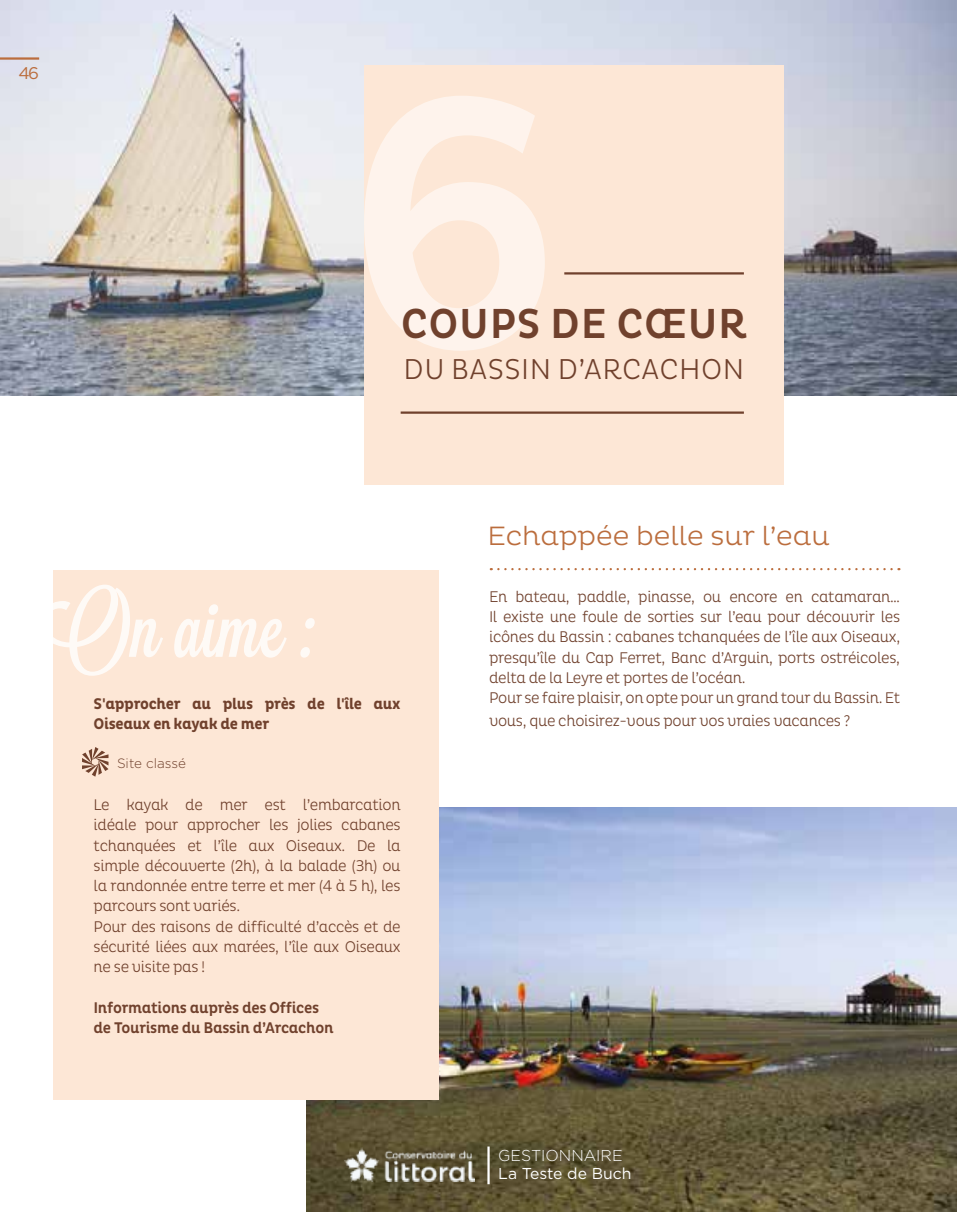
<style>
.page{position:relative;width:957px;height:1212px;background:#fff}
.page>*{position:absolute;margin:0;border:0;box-sizing:border-box;transform-origin:0 0}
.t1{font:500 42.75px "Pluto Cond";letter-spacing:.015em;color:#70412d}
.t2{font:300 29.25px "Pluto Cond";letter-spacing:.015em;color:#70412d}
.t3{font:300 27px "Pluto";color:#bb6d3d}
.t4{font:16.88px "Gotham";color:#bb6d3d}
.t5{font:300 15.75px/20.2px "Pluto Cond";letter-spacing:-.02em;color:#70412d}
.t6{font:500 15.75px/20.2px "Pluto Cond";letter-spacing:-.02em;color:#70412d}
.t7{font:700 15.75px/20.2px "Pluto Cond";letter-spacing:-.02em;color:#70412d}
.t8{font:15.75px "Gotham";color:#fff}
.t9{font:300 15.75px "Gotham";color:#fff}
.t10{font:300 13.5px "Gotham";color:#70412d}
</style>
<div class="page">
<img style="left:0;top:0;width:957px;height:395px">
<div style="left:364px;top:65px;width:419px;height:420px;background:#fde7d6"></div>
<hr style="left:401px;top:411px;width:343px;height:3px;background:#70412d">
<hr style="left:564px;top:272px;width:180px;height:2px;background:#70412d">
<svg style="left:364px;top:96px;width:181px;height:255px"></svg>
<svg style="left:491px;top:568px;width:400px;height:2px"></svg>
<img style="left:307px;top:807px;width:650px;height:405px">
<div style="left:54px;top:570px;width:385px;height:530px;background:#fde7d6"></div>
<img style="left:344px;top:1147px;width:130px;height:35px">
<hr style="left:487px;top:1146px;width:3px;height:38px;background:#fff">
<svg style="left:53px;top:585px;width:262px;height:91px"></svg>
<svg style="left:82px;top:747px;width:26px;height:30px"></svg>
<svg style="left:956px;top:158px;width:1px;height:237px"></svg>
<hr style="left:0;top:57px;width:39px;height:3px;background:#bb6d3d">
<p class="t4" style="left:18px;top:62px;width:22px">46</p>
<h1 class="t1" style="left:401px;top:300px;width:347px">COUPS DE CŒUR</h1>
<h2 class="t2" style="left:403px;top:352px;width:342px">DU BASSIN D’ARCACHON</h2>
<p class="t7" style="left:94px;top:694px;width:308px">S'approcher au plus près de l'île aux<br>Oiseaux en kayak de mer</p>
<p class="t10" style="left:117px;top:755px;width:71px">Site classé</p>
<p class="t5" style="left:94px;top:795px;width:308px">Le kayak de mer est l’embarcation idéale pour approcher les jolies cabanes tchanquées et l’île aux Oiseaux. De la simple découverte (2h), à la balade (3h) ou la randonnée entre terre et mer (4 à 5 h), les parcours sont variés.<br>Pour des raisons de difficulté d’accès et de sécurité liées aux marées, l’île aux Oiseaux ne se visite pas !</p>
<p class="t6" style="left:94px;top:997px;width:241px">Informations auprès des Offices de Tourisme du Bassin d’Arcachon</p>
<h3 class="t3" style="left:487px;top:520px;width:344px">Echappée belle sur l’eau</h3>
<p class="t5" style="left:489px;top:586px;width:413px">En bateau, paddle, pinasse, ou encore en catamaran… Il existe une foule de sorties sur l’eau pour découvrir les icônes du Bassin : cabanes tchanquées de l’île aux Oiseaux, presqu’île du Cap Ferret, Banc d’Arguin, ports ostréicoles, delta de la Leyre et portes de l’océan.<br>Pour se faire plaisir, on opte pour un grand tour du Bassin. Et</p>
<p class="t5" style="left:489px;top:710px;width:363px">vous, que choisirez-vous pour vos vraies vacances ?</p>
<p class="t9" style="left:498px;top:1145px;width:126px">GESTIONNAIRE</p>
<p class="t8" style="left:498px;top:1163px;width:135px">La Teste de Buch</p>
</div>
